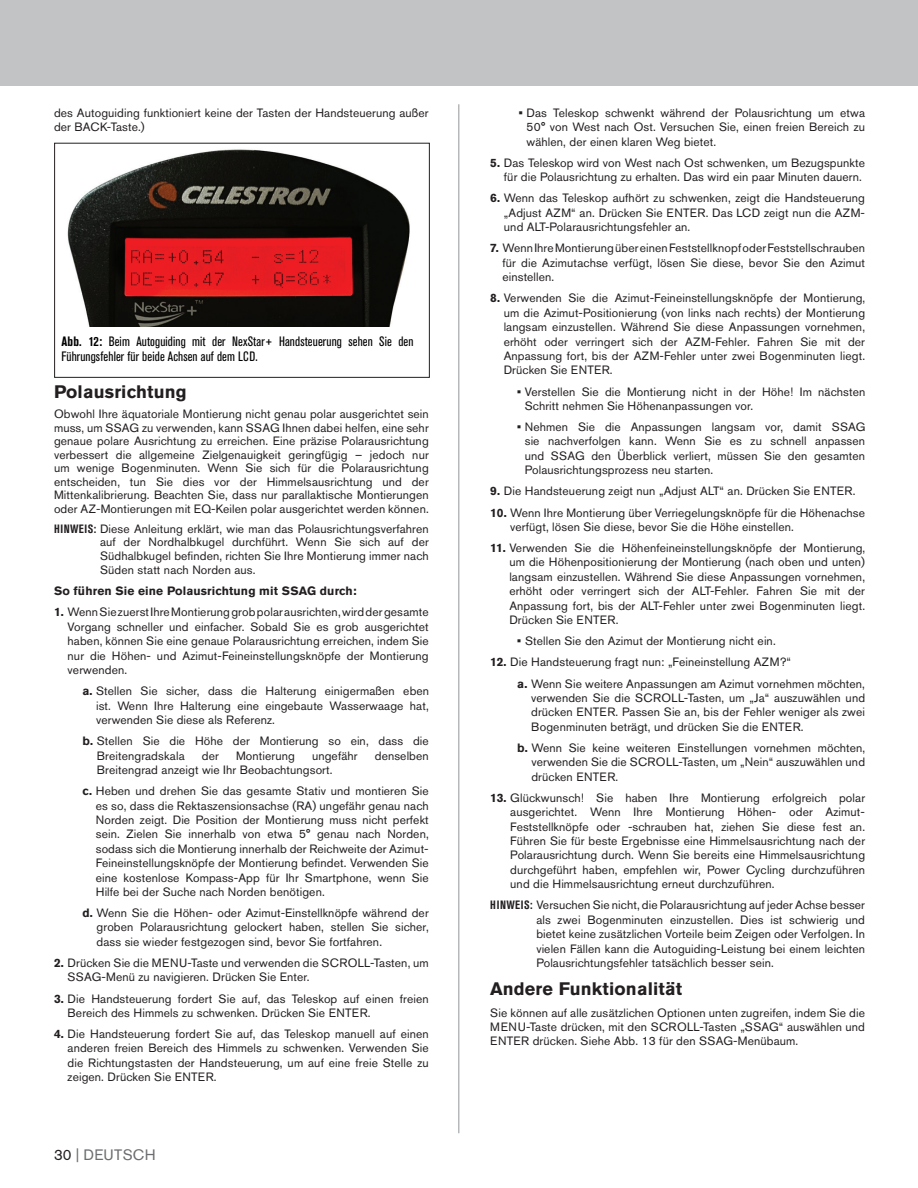
<style>
.page{position:relative;width:918px;height:1188px;background:#fff}
.page>*{position:absolute;margin:0;border:0;box-sizing:border-box;transform-origin:0 0}
.t1{font:700 18px "Akzidenz Grotesk Pro";letter-spacing:.01em;color:#231f20}
.t2{font:15px "Akzidenz Grotesk Pro";letter-spacing:.015em;color:#6c6d70}
.t3{font:condensed 13.5px/15px "Akzidenz Grotesk Pro";letter-spacing:.01em;color:#000}
.t4{font:12px/14.4px "Akzidenz Grotesk Pro";letter-spacing:.01em;color:#231f20;text-align:justify}
.t5{font:700 12px "Akzidenz Grotesk Pro";letter-spacing:.01em;color:#231f20}
.s1{font-weight:700}
.s2{font-weight:700;font-stretch:condensed}
.s3{color:#231f20}
</style>
<div class="page">
<div style="left:0;top:0;width:918px;height:85px;background:#c2c3c5"></div>
<hr style="left:459px;top:104px;width:1px;height:1029px;background:#939598">
<img style="left:65px;top:142px;width:353px;height:185px">
<div style="left:54px;top:143px;width:376px;height:235px;border:1px solid #231f20"></div>
<p class="t4" style="left:54px;top:106px;width:376px">des Autoguiding funktioniert keine der Tasten der Handsteuerung außer der BACK-Taste.)</p>
<p class="t3" style="left:62px;top:334px;width:354px"><span class="s1">Abb. 12:</span> Beim Autoguiding mit der NexStar+ Handsteuerung sehen Sie den<br>Führungsfehler für beide Achsen auf dem LCD.</p>
<h1 class="t1" style="left:54px;top:380px;width:134px">Polausrichtung</h1>
<p class="t4" style="left:54px;top:407px;width:376px;line-height:13.5px">Obwohl Ihre äquatoriale Montierung nicht genau polar ausgerichtet sein muss, um SSAG zu verwenden, kann SSAG Ihnen dabei helfen, eine sehr genaue polare Ausrichtung zu erreichen. Eine präzise Polarausrichtung verbessert die allgemeine Zielgenauigkeit geringfügig – jedoch nur um wenige Bogenminuten. Wenn Sie sich für die Polarausrichtung entscheiden, tun Sie dies vor der Himmelsausrichtung und der Mittenkalibrierung. Beachten Sie, dass nur parallaktische Montierungen oder AZ-Montierungen mit EQ-Keilen polar ausgerichtet werden können.</p>
<p class="t4" style="left:100px;top:522px;width:330px;line-height:13.8px;text-indent:-46px"><span class="s2">HINWEIS:</span> Diese Anleitung erklärt, wie man das Polausrichtungsverfahren auf der Nordhalbkugel durchführt. Wenn Sie sich auf der Südhalbkugel befinden, richten Sie Ihre Montierung immer nach Süden statt nach Norden aus.</p>
<p class="t5" style="left:54px;top:583px;width:304px">So führen Sie eine Polausrichtung mit SSAG durch:</p>
<p class="t4" style="left:68px;top:605px;width:363px;text-indent:-14px"><span class="s1">1.</span> Wenn Sie zuerst Ihre Montierung grob polar ausrichten, wird der gesamte Vorgang schneller und einfacher. Sobald Sie es grob ausgerichtet haben, können Sie eine genaue Polarausrichtung erreichen, indem Sie nur die Höhen- und Azimut-Feineinstellungsknöpfe der Montierung verwenden.</p>
<p class="t4" style="left:96px;top:684px;width:335px;text-indent:-14px"><span class="s1">a.</span> Stellen Sie sicher, dass die Halterung einigermaßen eben ist. Wenn Ihre Halterung eine eingebaute Wasserwaage hat, verwenden Sie diese als Referenz.</p>
<p class="t4" style="left:97px;top:734px;width:333px;text-indent:-14px"><span class="s1">b.</span> Stellen Sie die Höhe der Montierung so ein, dass die<br>Breitengradskala</p>
<p class="t4" style="left:202px;top:748px;width:18px">der</p>
<p class="t4" style="left:236px;top:748px;width:60px">Montierung</p>
<p class="t4" style="left:312px;top:748px;width:47px">ungefähr</p>
<p class="t4" style="left:375px;top:748px;width:55px">denselben</p>
<p class="t4" style="left:82px;top:759px;width:348px;line-height:21.1px;text-indent:14px">Breitengrad anzeigt wie Ihr Beobachtungsort.<br><span class="s1">c.</span> Heben und drehen Sie das gesamte Stativ und montieren Sie</p>
<p class="t4" style="left:96px;top:798px;width:334px">es so, dass die Rektaszensionsachse (RA) ungefähr genau nach Norden zeigt. Die Position der Montierung muss nicht perfekt sein. Zielen Sie innerhalb von etwa 5° genau nach Norden, sodass sich die Montierung innerhalb der Reichweite der Azimut-Feineinstellungsknöpfe der Montierung befindet. Verwenden Sie eine kostenlose Kompass-App für Ihr Smartphone, wenn Sie Hilfe bei der Suche nach Norden benötigen.</p>
<p class="t4" style="left:97px;top:906px;width:334px;text-indent:-14px"><span class="s1">d.</span> Wenn Sie die Höhen- oder Azimut-Einstellknöpfe während der groben Polarausrichtung gelockert haben, stellen Sie sicher, dass sie wieder festgezogen sind, bevor Sie fortfahren.</p>
<p class="t4" style="left:68px;top:956px;width:363px;text-indent:-14px"><span class="s1">2.</span> Drücken Sie die MENU-Taste und verwenden die SCROLL-Tasten, um<br>SSAG-Menü zu navigieren. Drücken Sie Enter.</p>
<p class="t4" style="left:68px;top:991px;width:363px;text-indent:-14px"><span class="s1">3.</span> Die Handsteuerung fordert Sie auf, das Teleskop auf einen freien<br>Bereich des Himmels zu schwenken. Drücken Sie ENTER.</p>
<p class="t4" style="left:68px;top:1027px;width:363px;text-indent:-14px"><span class="s1">4.</span> Die Handsteuerung fordert Sie auf, das Teleskop manuell auf einen anderen freien Bereich des Himmels zu schwenken. Verwenden Sie die Richtungstasten der Handsteuerung, um auf eine freie Stelle zu zeigen. Drücken Sie ENTER.</p>
<p class="t2" style="left:54px;top:1145px;width:103px"><span class="s3">30</span> | DEUTSCH</p>
<p class="t4" style="left:527px;top:106px;width:340px;text-indent:-8px"><span class="s1">•</span> Das Teleskop schwenkt während der Polausrichtung um etwa 50° von West nach Ost. Versuchen Sie, einen freien Bereich zu wählen, der einen klaren Weg bietet.</p>
<p class="t4" style="left:490px;top:156px;width:376px;text-align:right"><span class="s1">5.</span> Das Teleskop wird von West nach Ost schwenken, um Bezugspunkte für die Polausrichtung zu erhalten. Das wird ein paar Minuten dauern.</p>
<p class="t4" style="left:504px;top:191px;width:363px;text-indent:-14px"><span class="s1">6.</span> Wenn das Teleskop aufhört zu schwenken, zeigt die Handsteuerung „Adjust AZM“ an. Drücken Sie ENTER. Das LCD zeigt nun die AZM&shy;und ALT-Polarausrichtungsfehler an.</p>
<p class="t4" style="left:502px;top:241px;width:364px;text-indent:-12px"><span class="s1">7.</span> Wenn Ihre Montierung über einen Feststellknopf oder Feststellschrauben für die Azimutachse verfügt, lösen Sie diese, bevor Sie den Azimut einstellen.</p>
<p class="t4" style="left:504px;top:291px;width:363px;text-indent:-13px"><span class="s1">8.</span> Verwenden Sie die Azimut-Feineinstellungsknöpfe der Montierung, um die Azimut-Positionierung (von links nach rechts) der Montierung langsam einzustellen. Während Sie diese Anpassungen vornehmen, erhöht oder verringert sich der AZM-Fehler. Fahren Sie mit der Anpassung fort, bis der AZM-Fehler unter zwei Bogenminuten liegt.<br>Drücken Sie ENTER.</p>
<p class="t4" style="left:525px;top:384px;width:342px;text-indent:-7px"><span class="s1">•</span> Verstellen Sie die Montierung nicht in der Höhe! Im nächsten<br>Schritt nehmen Sie Höhenanpassungen vor.</p>
<p class="t4" style="left:525px;top:420px;width:342px;text-indent:-7px"><span class="s1">•</span> Nehmen Sie die Anpassungen langsam vor, damit SSAG sie nachverfolgen kann. Wenn Sie es zu schnell anpassen und SSAG den Überblick verliert, müssen Sie den gesamten Polausrichtungsprozess neu starten.</p>
<p class="t4" style="left:490px;top:484px;width:367px"><span class="s1">9.</span> Die Handsteuerung zeigt nun „Adjust ALT“ an. Drücken Sie ENTER.</p>
<p class="t4" style="left:510px;top:505px;width:356px;text-indent:-20px"><span class="s1">10.</span> Wenn Ihre Montierung über Verriegelungsknöpfe für die Höhenachse verfügt, lösen Sie diese, bevor Sie die Höhe einstellen.</p>
<p class="t4" style="left:509px;top:541px;width:358px;text-indent:-19px"><span class="s1">11.</span> Verwenden Sie die Höhenfeineinstellungsknöpfe der Montierung, um die Höhenpositionierung der Montierung (nach oben und unten) langsam einzustellen. Während Sie diese Anpassungen vornehmen, erhöht oder verringert sich der ALT-Fehler. Fahren Sie mit der Anpassung fort, bis der ALT-Fehler unter zwei Bogenminuten liegt.<br>Drücken Sie ENTER.</p>
<p class="t4" style="left:517px;top:634px;width:260px"><span class="s1">•</span> Stellen Sie den Azimut der Montierung nicht ein.</p>
<p class="t4" style="left:517px;top:652px;width:349px;line-height:21.1px;text-indent:-27px"><span class="s1">12.</span> Die Handsteuerung fragt nun: „Feineinstellung AZM?“<br><span class="s1">a.</span> Wenn Sie weitere Anpassungen am Azimut vornehmen möchten,</p>
<p class="t4" style="left:531px;top:690px;width:335px">verwenden Sie die SCROLL-Tasten, um „Ja“ auszuwählen und drücken ENTER. Passen Sie an, bis der Fehler weniger als zwei Bogenminuten beträgt, und drücken Sie die ENTER.</p>
<p class="t4" style="left:531px;top:740px;width:335px;text-indent:-14px"><span class="s1">b.</span> Wenn Sie keine weiteren Einstellungen vornehmen möchten, verwenden Sie die SCROLL-Tasten, um „Nein“ auszuwählen und drücken ENTER.</p>
<p class="t4" style="left:510px;top:790px;width:356px;text-indent:-20px"><span class="s1">13.</span> Glückwunsch! Sie haben Ihre Montierung erfolgreich polar ausgerichtet. Wenn Ihre Montierung Höhen- oder Azimut-Feststellknöpfe oder -schrauben hat, ziehen Sie diese fest an.<br>Führen Sie für beste Ergebnisse eine Himmelsausrichtung nach der Polarausrichtung durch. Wenn Sie bereits eine Himmelsausrichtung durchgeführt haben, empfehlen wir, Power Cycling durchzuführen und die Himmelsausrichtung erneut durchzuführen.</p>
<p class="t4" style="left:536px;top:898px;width:330px;text-indent:-46px"><span class="s2">HINWEIS:</span> Versuchen Sie nicht, die Polarausrichtung auf jeder Achse besser als zwei Bogenminuten einzustellen. Dies ist schwierig und bietet keine zusätzlichen Vorteile beim Zeigen oder Verfolgen. In vielen Fällen kann die Autoguiding-Leistung bei einem leichten Polausrichtungsfehler tatsächlich besser sein.</p>
<h1 class="t1" style="left:490px;top:977px;width:193px">Andere Funktionalität</h1>
<p class="t4" style="left:490px;top:1005px;width:376px">Sie können auf alle zusätzlichen Optionen unten zugreifen, indem Sie die MENU-Taste drücken, mit den SCROLL-Tasten „SSAG“ auswählen und ENTER drücken. Siehe Abb. 13 für den SSAG-Menübaum.</p>
</div>
